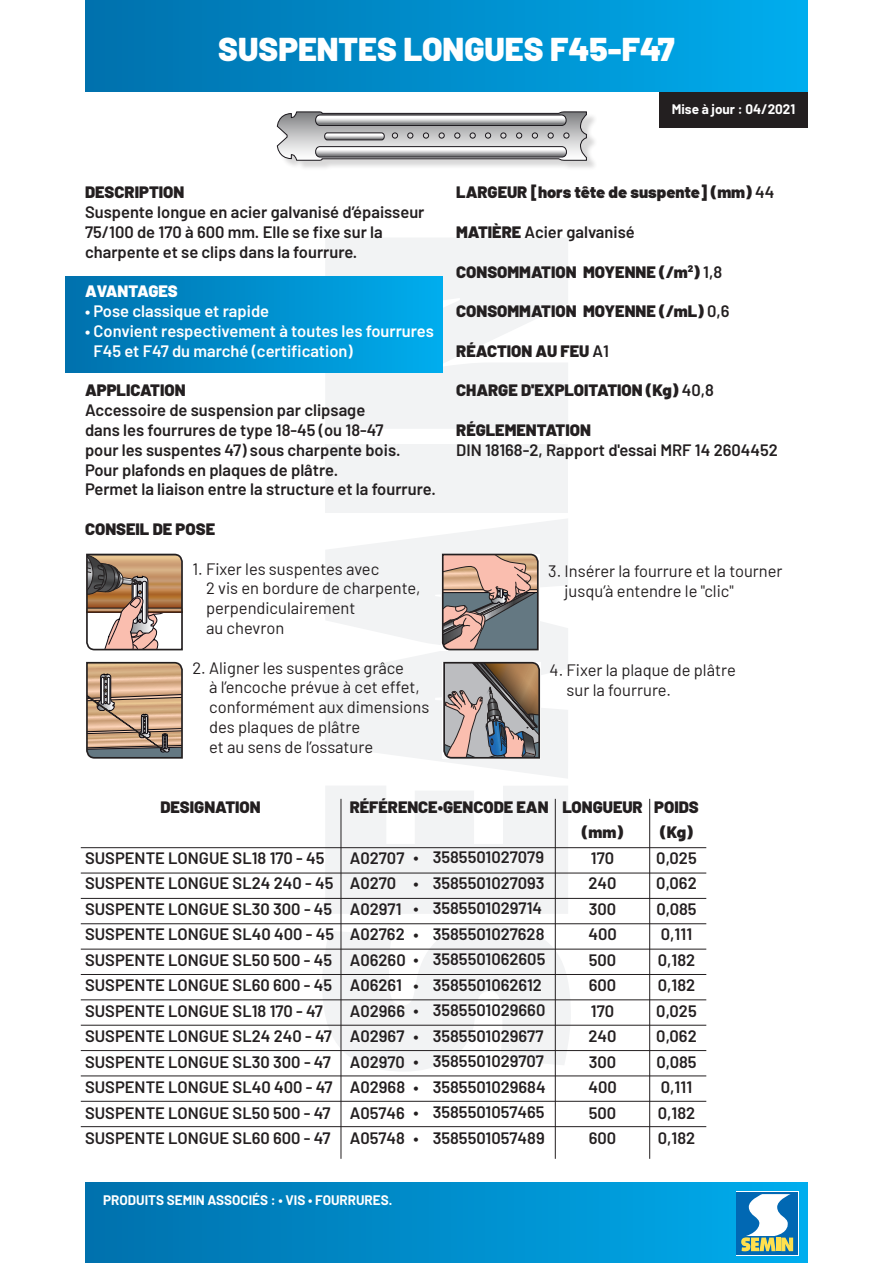
<style>
.page{position:relative;width:893px;height:1263px;background:#fff}
.page>*{position:absolute;margin:0;border:0;box-sizing:border-box;transform-origin:0 0}
.t1{font:900 33px "Barlow";color:#fff}
.t2{font:600 16.5px/19.8px "Barlow";color:#231f20}
.t3{font:16.5px/19.8px "Barlow";color:#231f20}
.t4{font:900 16.5px "Barlow";color:#231f20}
.t5{font:600 16.5px/19.8px "Barlow";color:#fff}
.t6{font:900 16.5px "Barlow";color:#fff}
.t7{font:700 13.5px "Barlow";color:#fff}
.s1{font-weight:600}
.s2{font-weight:900}
</style>
<div class="page">
<div style="left:325px;top:444px;width:243px;height:69px;background:#f2f3f4"></div>
<svg style="left:325px;top:238px;width:243px;height:191px;fill:#f2f3f4"></svg>
<svg style="left:325px;top:519px;width:243px;height:259px;fill:#f2f3f4"></svg>
<svg style="left:325px;top:786px;width:243px;height:128px"></svg>
<svg style="left:322px;top:924px;width:249px;height:147px"></svg>
<div style="left:659px;top:62px;width:149px;height:66px;background:#231f20"></div>
<div style="left:65px;top:276px;width:377px;height:97px;background:linear-gradient(to right,#0070ac,#00aced)"></div>
<div style="left:85px;top:0;width:723px;height:91px;background:linear-gradient(to right,#0070ac,#00aced)"></div>
<div style="left:279px;top:113px;width:319px;height:58px;background:#231f20;opacity:.18"></div>
<svg style="left:276px;top:111px;width:311px;height:50px"></svg>
<div style="left:85px;top:1182px;width:723px;height:81px;background:linear-gradient(to right,#0070ac,#00aced)"></div>
<svg style="left:736px;top:1192px;width:63px;height:64px"></svg>
<div style="left:737px;top:1192px;width:61px;height:63px;background:#0168b3"></div>
<svg style="left:741px;top:1194px;width:52px;height:57px"></svg>
<hr style="left:81px;top:873px;width:625px;height:1px;background:#231f20">
<hr style="left:81px;top:898px;width:625px;height:1px;background:#231f20">
<hr style="left:341px;top:799px;width:1px;height:360px;background:#231f20">
<hr style="left:649px;top:799px;width:1px;height:360px;background:#231f20">
<hr style="left:555px;top:799px;width:1px;height:360px;background:#231f20">
<svg style="left:86px;top:554px;width:97px;height:96px"></svg>
<svg style="left:86px;top:662px;width:97px;height:97px;background:#af937a"></svg>
<svg style="left:441px;top:554px;width:99px;height:96px"></svg>
<svg style="left:442px;top:554px;width:97px;height:96px;background:#9b8882"></svg>
<div style="left:442px;top:662px;width:99px;height:97px;background:#fff"></div>
<svg style="left:443px;top:662px;width:97px;height:97px;background:#938783"></svg>
<hr style="left:81px;top:847px;width:625px;height:1px;background:#231f20">
<hr style="left:81px;top:949px;width:625px;height:1px;background:#231f20">
<hr style="left:81px;top:974px;width:625px;height:1px;background:#231f20">
<hr style="left:81px;top:923px;width:625px;height:1px;background:#231f20">
<hr style="left:81px;top:1025px;width:625px;height:1px;background:#231f20">
<hr style="left:81px;top:1050px;width:625px;height:1px;background:#231f20">
<hr style="left:81px;top:999px;width:625px;height:1px;background:#231f20">
<hr style="left:81px;top:1101px;width:625px;height:1px;background:#231f20">
<hr style="left:81px;top:1126px;width:625px;height:1px;background:#231f20">
<hr style="left:81px;top:1075px;width:625px;height:1px;background:#231f20">
<p class="t1" style="left:218px;top:24px;width:458px">SUSPENTES LONGUES F45-F47</p>
<p class="t7" style="left:672px;top:100px;width:125px">Mise à jour : 04/2021</p>
<p class="t4" style="left:85px;top:180px;width:101px">DESCRIPTION</p>
<p class="t2" style="left:85px;top:201px;width:341px">Suspente longue en acier galvanisé d’épaisseur<br>75/100 de 170 à 600 mm. Elle se fixe sur la charpente et se clips dans la fourrure.</p>
<p class="t6" style="left:85px;top:279px;width:94px">AVANTAGES</p>
<p class="t5" style="left:85px;top:300px;width:186px">• Pose classique et rapide</p>
<p class="t5" style="left:94px;top:320px;width:342px;text-indent:-8px">• Convient respectivement à toutes les fourrures<br>F45 et F47 du marché (certification)</p>
<p class="t4" style="left:85px;top:378px;width:102px">APPLICATION</p>
<p class="t2" style="left:85px;top:399px;width:352px">Accessoire de suspension par clipsage<br>dans les fourrures de type 18-45 (ou 18-47<br>pour les suspentes 47) sous charpente bois.<br>Pour plafonds en plaques de plâtre.<br>Permet la liaison entre la structure et la fourrure.</p>
<p class="t4" style="left:85px;top:517px;width:132px">CONSEIL DE POSE</p>
<p class="t3" style="left:206px;top:557px;width:216px;text-indent:-14px">1. Fixer les suspentes avec<br>2 vis en bordure de charpente, perpendiculairement<br>au chevron</p>
<p class="t3" style="left:209px;top:656px;width:222px;text-indent:-17px">2. Aligner les suspentes grâce<br>à l’encoche prévue à cet effet, conformément aux dimensions des plaques de plâtre<br>et au sens de l’ossature</p>
<p class="t4" style="left:456px;top:180px;width:320px">LARGEUR [hors tête de suspente] (mm) <span class="s1">44</span></p>
<p class="t2" style="left:456px;top:221px;width:180px"><span class="s2">MATIÈRE</span> Acier galvanisé</p>
<p class="t4" style="left:456px;top:259px;width:267px">CONSOMMATION MOYENNE (/m<sup>2</sup>) <span class="s1">1,8</span></p>
<p class="t4" style="left:456px;top:299px;width:275px">CONSOMMATION MOYENNE (/mL) <span class="s1">0,6</span></p>
<p class="t4" style="left:456px;top:338px;width:154px">RÉACTION AU FEU <span class="s1">A1</span></p>
<p class="t4" style="left:456px;top:378px;width:259px">CHARGE D'EXPLOITATION (Kg) <span class="s1">40,8</span></p>
<p class="t4" style="left:456px;top:418px;width:136px">RÉGLEMENTATION</p>
<p class="t2" style="left:456px;top:439px;width:323px">DIN 18168-2, Rapport d'essai MRF 14 2604452</p>
<p class="t3" style="left:565px;top:560px;width:219px;text-indent:-16px">3. Insérer la fourrure et la tourner jusqu’à entendre le "clic"</p>
<p class="t3" style="left:567px;top:659px;width:171px;text-indent:-17px">4. Fixer la plaque de plâtre sur la fourrure.</p>
<p class="t4" style="left:160px;top:794px;width:102px">DESIGNATION</p>
<p class="t2" style="left:85px;top:847px;width:241px">SUSPENTE LONGUE SL18 170 - 45</p>
<p class="t2" style="left:85px;top:872px;width:250px">SUSPENTE LONGUE SL24 240 - 45</p>
<p class="t2" style="left:85px;top:898px;width:249px">SUSPENTE LONGUE SL30 300 - 45</p>
<p class="t2" style="left:85px;top:923px;width:251px">SUSPENTE LONGUE SL40 400 - 45</p>
<p class="t2" style="left:85px;top:949px;width:249px">SUSPENTE LONGUE SL50 500 - 45</p>
<p class="t2" style="left:85px;top:974px;width:249px">SUSPENTE LONGUE SL60 600 - 45</p>
<p class="t2" style="left:85px;top:1000px;width:239px">SUSPENTE LONGUE SL18 170 - 47</p>
<p class="t2" style="left:85px;top:1025px;width:248px">SUSPENTE LONGUE SL24 240 - 47</p>
<p class="t2" style="left:85px;top:1051px;width:247px">SUSPENTE LONGUE SL30 300 - 47</p>
<p class="t2" style="left:85px;top:1076px;width:249px">SUSPENTE LONGUE SL40 400 - 47</p>
<p class="t2" style="left:85px;top:1102px;width:247px">SUSPENTE LONGUE SL50 500 - 47</p>
<p class="t2" style="left:85px;top:1127px;width:247px">SUSPENTE LONGUE SL60 600 - 47</p>
<p class="t4" style="left:350px;top:794px;width:200px">RÉFÉRENCE•GENCODE EAN</p>
<p class="t2" style="left:350px;top:847px;width:56px">A02707</p>
<p class="t2" style="left:350px;top:872px;width:48px">A0270</p>
<p class="t2" style="left:350px;top:898px;width:53px">A02971</p>
<p class="t2" style="left:350px;top:923px;width:57px">A02762</p>
<p class="t2" style="left:350px;top:949px;width:57px">A06260</p>
<p class="t2" style="left:350px;top:974px;width:54px">A06261</p>
<p class="t2" style="left:350px;top:1000px;width:57px">A02966</p>
<p class="t2" style="left:350px;top:1025px;width:56px">A02967</p>
<p class="t2" style="left:350px;top:1051px;width:57px">A02970</p>
<p class="t2" style="left:350px;top:1076px;width:57px">A02968</p>
<p class="t2" style="left:350px;top:1102px;width:57px">A05746</p>
<p class="t2" style="left:350px;top:1127px;width:57px">A05748</p>
<p class="t2" style="left:433px;top:846px;width:113px">3585501027079</p>
<p class="t2" style="left:433px;top:872px;width:114px">3585501027093</p>
<p class="t2" style="left:433px;top:897px;width:111px">3585501029714</p>
<p class="t2" style="left:433px;top:923px;width:113px">3585501027628</p>
<p class="t2" style="left:433px;top:948px;width:114px">3585501062605</p>
<p class="t2" style="left:433px;top:974px;width:111px">3585501062612</p>
<p class="t2" style="left:433px;top:999px;width:114px">3585501029660</p>
<p class="t2" style="left:433px;top:1025px;width:112px">3585501029677</p>
<p class="t2" style="left:433px;top:1050px;width:113px">3585501029707</p>
<p class="t2" style="left:433px;top:1076px;width:115px">3585501029684</p>
<p class="t2" style="left:433px;top:1101px;width:114px">3585501057465</p>
<p class="t2" style="left:433px;top:1127px;width:114px">3585501057489</p>
<p class="t2" style="left:414px;top:846px;width:7px">•</p>
<p class="t2" style="left:414px;top:872px;width:7px">•</p>
<p class="t2" style="left:414px;top:897px;width:7px">•</p>
<p class="t2" style="left:414px;top:923px;width:7px">•</p>
<p class="t2" style="left:414px;top:948px;width:7px">•</p>
<p class="t2" style="left:414px;top:974px;width:7px">•</p>
<p class="t2" style="left:414px;top:999px;width:7px">•</p>
<p class="t2" style="left:414px;top:1025px;width:7px">•</p>
<p class="t2" style="left:414px;top:1050px;width:7px">•</p>
<p class="t2" style="left:414px;top:1076px;width:7px">•</p>
<p class="t2" style="left:414px;top:1101px;width:7px">•</p>
<p class="t2" style="left:414px;top:1127px;width:7px">•</p>
<p class="t4" style="left:562px;top:794px;width:82px">LONGUEUR</p>
<p class="t4" style="left:582px;top:820px;width:43px">(mm)</p>
<p class="t2" style="left:591px;top:847px;width:25px">170</p>
<p class="t2" style="left:588px;top:872px;width:30px">240</p>
<p class="t2" style="left:589px;top:898px;width:29px">300</p>
<p class="t2" style="left:588px;top:923px;width:30px">400</p>
<p class="t2" style="left:589px;top:949px;width:29px">500</p>
<p class="t2" style="left:589px;top:974px;width:29px">600</p>
<p class="t2" style="left:591px;top:1000px;width:25px">170</p>
<p class="t2" style="left:588px;top:1025px;width:30px">240</p>
<p class="t2" style="left:589px;top:1051px;width:29px">300</p>
<p class="t2" style="left:588px;top:1076px;width:30px">400</p>
<p class="t2" style="left:589px;top:1102px;width:29px">500</p>
<p class="t2" style="left:589px;top:1127px;width:29px">600</p>
<p class="t4" style="left:654px;top:794px;width:46px">POIDS</p>
<p class="t4" style="left:660px;top:820px;width:34px">(Kg)</p>
<p class="t2" style="left:656px;top:847px;width:42px">0,025</p>
<p class="t2" style="left:656px;top:872px;width:42px">0,062</p>
<p class="t2" style="left:656px;top:898px;width:42px">0,085</p>
<p class="t2" style="left:661px;top:923px;width:33px">0,111</p>
<p class="t2" style="left:658px;top:949px;width:39px">0,182</p>
<p class="t2" style="left:658px;top:974px;width:39px">0,182</p>
<p class="t2" style="left:656px;top:1000px;width:42px">0,025</p>
<p class="t2" style="left:656px;top:1025px;width:42px">0,062</p>
<p class="t2" style="left:656px;top:1051px;width:42px">0,085</p>
<p class="t2" style="left:661px;top:1076px;width:33px">0,111</p>
<p class="t2" style="left:658px;top:1102px;width:39px">0,182</p>
<p class="t2" style="left:658px;top:1127px;width:39px">0,182</p>
<p class="t7" style="left:103px;top:1190px;width:291px">PRODUITS SEMIN ASSOCIÉS : • VIS • FOURRURES.</p>
</div>
